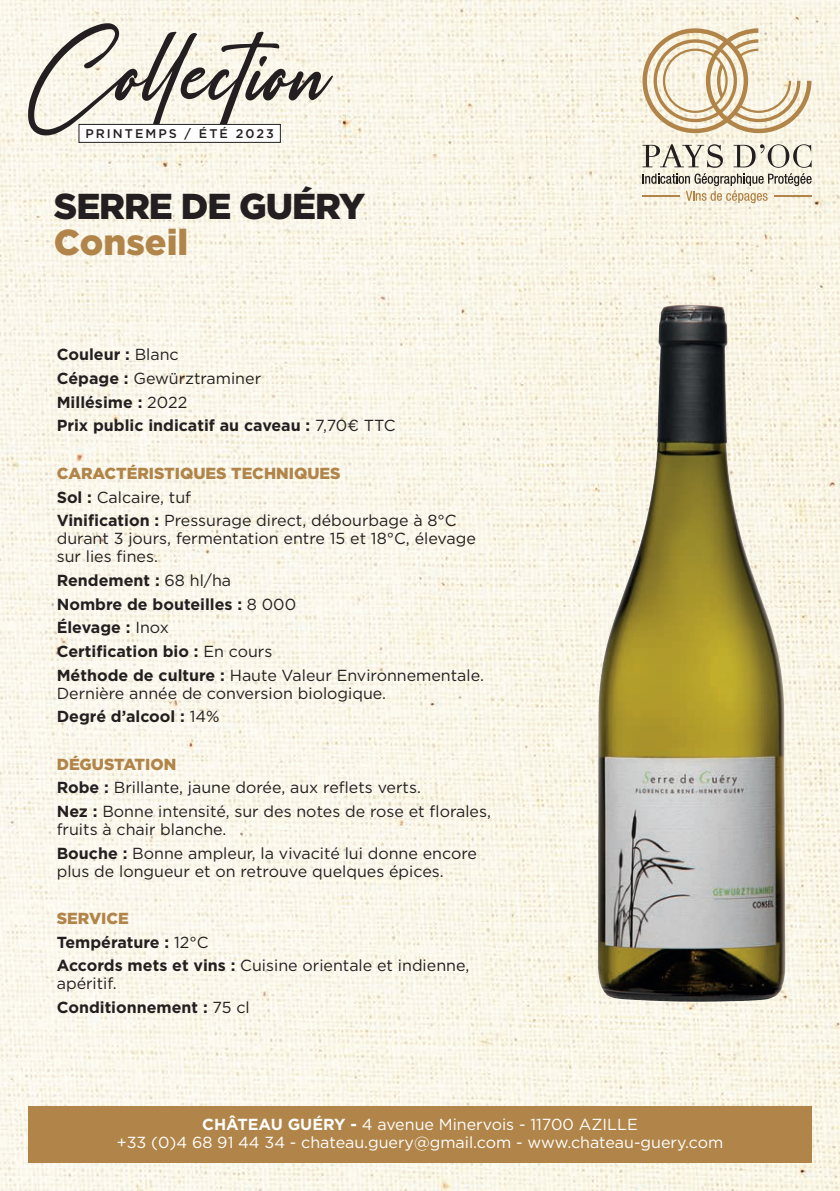
<style>
.page{position:relative;width:840px;height:1191px;background:#fff}
.page>*{position:absolute;margin:0;border:0;box-sizing:border-box;transform-origin:0 0}
.t1{font:138.4px "Rosellinda Alyamore";color:#231f20}
.t2{font:900 36px "Gotham";letter-spacing:-.03em;color:#231f20}
.t3{font:900 36px "Gotham";color:#b18549}
.t4{font:16px/23.6px "Gotham";color:#231f20}
.t5{font:700 16px/23.6px "Gotham";color:#231f20}
.t6{font:16px/18px "Gotham";color:#fff;text-align:center}
.t7{font:500 12.6px "Gotham";letter-spacing:.16em;color:#231f20}
.s1{font-weight:400}
.s2{font-weight:900;color:#b18549}
.s3{font-weight:700}
</style>
<div class="page">
<img style="left:0;top:0;width:839px;height:1191px">
<svg style="left:642px;top:28px;width:169px;height:105px;background:#e6d8bd"></svg>
<svg style="left:642px;top:144px;width:169px;height:59px;background:#d3cdbd"></svg>
<hr style="left:642px;top:196px;width:37px;height:1px;background:#b18549">
<hr style="left:774px;top:196px;width:37px;height:1px;background:#b18549">
<div style="left:79px;top:124px;width:201px;height:18px;background:#fff"></div>
<div style="left:79px;top:124px;width:201px;height:19px;border:1px solid #231f20"></div>
<div style="left:28px;top:1106px;width:783px;height:56px;background:#b18549"></div>
<img style="left:651px;top:304px;width:36px;height:189px">
<h1 class="t1" style="left:28px;top:-5px;width:304px">Collection</h1>
<p class="t7" style="left:85px;top:125px;width:190px">PRINTEMPS / ÉTÉ 2023</p>
<h2 class="t2" style="left:54px;top:181px;width:312px">SERRE DE GUÉRY</h2>
<h2 class="t3" style="left:54px;top:217px;width:136px">Conseil</h2>
<p class="t5" style="left:57px;top:343px;width:340px">Couleur : <span class="s1">Blanc<br></span>Cépage : <span class="s1">Gewürztraminer<br></span>Millésime : <span class="s1">2022<br></span>Prix public indicatif au caveau : <span class="s1">7,70€ TTC</span></p>
<p class="t4" style="left:57px;top:461px;width:401px"><span class="s2">CARACTÉRISTIQUES TECHNIQUES<br></span><span class="s3">Sol :</span> Calcaire, tuf<br><span class="s3">Vinification :</span> Pressurage direct, débourbage à 8°C</p>
<p class="t4" style="left:57px;top:529px;width:420px;line-height:18px">durant 3 jours, fermentation entre 15 et 18°C, élevage sur lies fines.</p>
<p class="t5" style="left:57px;top:568px;width:428px">Rendement : <span class="s1">68 hl/ha<br></span>Nombre de bouteilles : <span class="s1">8 000<br></span>Élevage : <span class="s1">Inox<br></span>Certification bio : <span class="s1">En cours<br></span>Méthode de culture : <span class="s1">Haute Valeur Environnementale.</span></p>
<p class="t4" style="left:57px;top:681px;width:331px">Dernière année de conversion biologique.<br><span class="s3">Degré d’alcool :</span> 14%</p>
<p class="t4" style="left:57px;top:752px;width:435px"><span class="s2">DÉGUSTATION<br></span><span class="s3">Robe :</span> Brillante, jaune dorée, aux reflets verts.<br><span class="s3">Nez :</span> Bonne intensité, sur des notes de rose et florales,</p>
<p class="t4" style="left:57px;top:817px;width:421px">fruits à chair blanche.<br><span class="s3">Bouche :</span> Bonne ampleur, la vivacité lui donne encore</p>
<p class="t4" style="left:57px;top:859px;width:388px">plus de longueur et on retrouve quelques épices.</p>
<p class="t4" style="left:57px;top:906px;width:414px"><span class="s2">SERVICE<br></span><span class="s3">Température :</span> 12°C<br><span class="s3">Accords mets et vins :</span> Cuisine orientale et indienne,</p>
<p class="t5" style="left:57px;top:971px;width:194px"><span class="s1">apéritif.<br></span>Conditionnement : <span class="s1">75 cl</span></p>
<p class="t6" style="left:117px;top:1115px;width:607px"><span class="s3">CHÂTEAU GUÉRY -</span> 4 avenue Minervois - 11700 AZILLE<br>+33 (0)4 68 91 44 34 - chateau.guery@gmail.com - www.chateau-guery.com</p>
</div>
